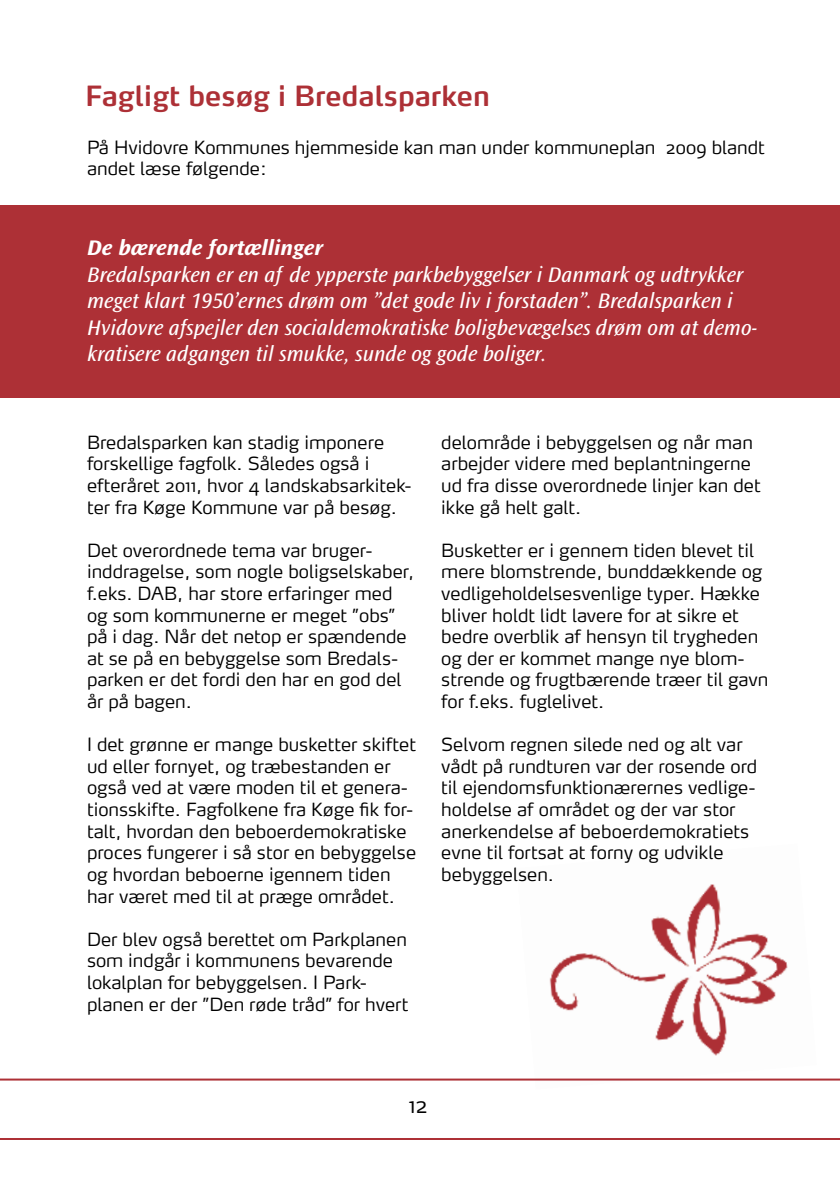
<style>
.page{position:relative;width:840px;height:1191px;background:#fff}
.page>*{position:absolute;margin:0;border:0;box-sizing:border-box;transform-origin:0 0}
.t1{font:600 27.6px "Max OT";color:#ad3036}
.t2{font:22px/26.4px "Ocean Sans MM It 403 475";color:#fff}
.t3{font:22px "Ocean Sans MM It 648 572";letter-spacing:.055em;color:#fff}
.t4{font:300 22px "Max OT";color:#000}
.t5{font:300 18px/21.6px "Max OT";color:#000}
</style>
<div class="page">
<img style="left:516px;top:884px;width:300px;height:197px">
<div style="left:0;top:205px;width:839px;height:193px;background:#ad3036"></div>
<hr style="left:0;top:1078px;width:839px;height:2px;background:#ad3036">
<hr style="left:0;top:1138px;width:839px;height:2px;background:#ad3036">
<h1 class="t1" style="left:85px;top:78px;width:406px">Fagligt besøg i Bredalsparken</h1>
<p class="t5" style="left:87px;top:138px;width:679px">På Hvidovre Kommunes hjemmeside kan man under kommuneplan 2009 blandt andet læse følgende:</p>
<p class="t3" style="left:87px;top:236px;width:236px">De bærende fortællinger</p>
<p class="t2" style="left:87px;top:262px;width:671px">Bredalsparken er en af de ypperste parkbebyggelser i Danmark og udtrykker meget klart 1950’ernes drøm om ”det gode liv i forstaden”. Bredalsparken i Hvidovre afspejler den socialdemokratiske boligbevægelses drøm om at demo&shy;kratisere adgangen til smukke, sunde og gode boliger.</p>
<p class="t5" style="left:87px;top:432px;width:326px">Bredalsparken kan stadig imponere forskellige fagfolk. Således også i efteråret 2011, hvor 4 landskabsarkitek&shy;ter fra Køge Kommune var på besøg.</p>
<p class="t5" style="left:87px;top:540px;width:328px">Det overordnede tema var bruger&shy;inddragelse, som nogle boligselskaber, f.eks. DAB, har store erfaringer med og som kommunerne er meget ”obs” på i dag. Når det netop er spændende at se på en bebyggelse som Bredals&shy;parken er det fordi den har en god del år på bagen.</p>
<p class="t5" style="left:87px;top:735px;width:330px">I det grønne er mange busketter skiftet ud eller fornyet, og træbestanden er også ved at være moden til et genera&shy;tionsskifte. Fagfolkene fra Køge fik for&shy;talt, hvordan den beboerdemokratiske proces fungerer i så stor en bebyggelse og hvordan beboerne igennem tiden har været med til at præge området.</p>
<p class="t5" style="left:87px;top:929px;width:323px">Der blev også berettet om Parkplanen som indgår i kommunens bevarende lokalplan for bebyggelsen. I Park&shy;planen er der ”Den røde tråd” for hvert</p>
<p class="t5" style="left:441px;top:432px;width:321px">delområde i bebyggelsen og når man arbejder videre med beplantningerne ud fra disse overordnede linjer kan det ikke gå helt galt.</p>
<p class="t5" style="left:441px;top:540px;width:328px">Busketter er i gennem tiden blevet til mere blomstrende, bunddækkende og vedligeholdelsesvenlige typer. Hække bliver holdt lidt lavere for at sikre et bedre overblik af hensyn til trygheden og der er kommet mange nye blom&shy;strende og frugtbærende træer til gavn for f.eks. fuglelivet.</p>
<p class="t5" style="left:441px;top:735px;width:317px">Selvom regnen silede ned og alt var vådt på rundturen var der rosende ord til ejendomsfunktionærernes vedlige&shy;holdelse af området og der var stor anerkendelse af beboerdemokratiets evne til fortsat at forny og udvikle bebyggelsen.</p>
<p class="t4" style="left:409px;top:1090px;width:20px">12</p>
</div>
